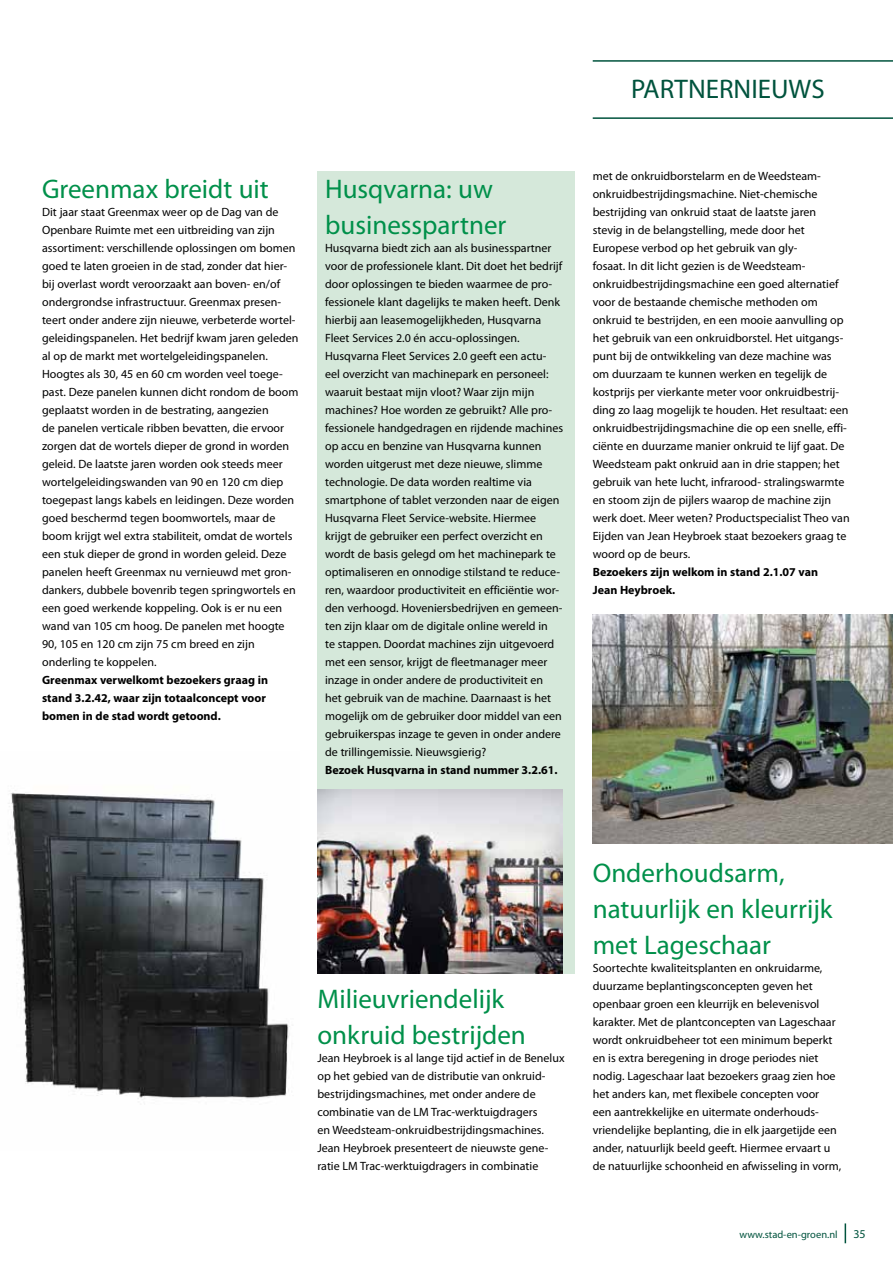
<style>
.page{position:relative;width:893px;height:1263px;background:#fff}
.page>*{position:absolute;margin:0;border:0;box-sizing:border-box;transform-origin:0 0}
.t1{font:27px/36px "Myriad Pro";color:#00904a}
.t2{font:27px "Myriad Pro";color:#00533d}
.t3{font:12px/18px "Myriad Pro";color:#000}
.t4{font:700 12px/18px "Myriad Pro";color:#000}
.t5{font:12px "Myriad Pro";color:#00533d}
.t6{font:10.5px "Myriad Pro";color:#00533d}
</style>
<div class="page">
<svg style="left:845px;top:1223px;width:1px;height:20px"></svg>
<hr style="left:593px;top:117px;width:300px;height:2px;background:#00533d">
<hr style="left:593px;top:60px;width:300px;height:2px;background:#00533d">
<img style="left:8px;top:792px;width:282px;height:307px">
<div style="left:317px;top:171px;width:258px;height:802px;background:#d5e8da"></div>
<img style="left:317px;top:790px;width:245px;height:183px">
<img style="left:593px;top:614px;width:300px;height:229px">
<h1 class="t1" style="left:42px;top:171px;width:228px">Greenmax breidt uit</h1>
<p class="t3" style="left:42px;top:203px;width:258px">Dit jaar staat Greenmax weer op de Dag van de Openbare Ruimte met een uitbreiding van zijn assortiment: verschillende oplossingen om bomen goed te laten groeien in de stad, zonder dat hier&shy;bij overlast wordt veroorzaakt aan boven- en/of ondergrondse infrastructuur. Greenmax presen&shy;teert onder andere zijn nieuwe, verbeterde wortel&shy;geleidingspanelen. Het bedrijf kwam jaren geleden al op de markt met wortelgeleidingspanelen.<br>Hoogtes als 30, 45 en 60 cm worden veel toege&shy;past. Deze panelen kunnen dicht rondom de boom geplaatst worden in de bestrating, aangezien<br>de panelen verticale ribben bevatten, die ervoor zorgen dat de wortels dieper de grond in worden geleid. De laatste jaren worden ook steeds meer wortelgeleidingswanden van 90 en 120 cm diep toegepast langs kabels en leidingen. Deze worden goed beschermd tegen boomwortels, maar de boom krijgt wel extra stabiliteit, omdat de wortels een stuk dieper de grond in worden geleid. Deze panelen heeft Greenmax nu vernieuwd met gron&shy;dankers, dubbele bovenrib tegen springwortels en een goed werkende koppeling. Ook is er nu een wand van 105 cm hoog. De panelen met hoogte 90, 105 en 120 cm zijn 75 cm breed en zijn onderling te koppelen.</p>
<p class="t4" style="left:42px;top:671px;width:227px">Greenmax verwelkomt bezoekers graag in stand 3.2.42, waar zijn totaalconcept voor bomen in de stad wordt getoond.</p>
<h1 class="t1" style="left:325px;top:171px;width:183px">Husqvarna: uw businesspartner</h1>
<p class="t3" style="left:325px;top:239px;width:239px">Husqvarna biedt zich aan als businesspartner voor de professionele klant. Dit doet het bedrijf door oplossingen te bieden waarmee de pro&shy;fessionele klant dagelijks te maken heeft. Denk hierbij aan leasemogelijkheden, Husqvarna Fleet Services 2.0 én accu-oplossingen.<br>Husqvarna Fleet Services 2.0 geeft een actu&shy;eel overzicht van machinepark en personeel: waaruit bestaat mijn vloot? Waar zijn mijn machines? Hoe worden ze gebruikt? Alle pro&shy;fessionele handgedragen en rijdende machines op accu en benzine van Husqvarna kunnen worden uitgerust met deze nieuwe, slimme technologie. De data worden realtime via smartphone of tablet verzonden naar de eigen Husqvarna Fleet Service-website. Hiermee krijgt de gebruiker een perfect overzicht en wordt de basis gelegd om het machinepark te optimaliseren en onnodige stilstand te reduce&shy;ren, waardoor productiviteit en efficiëntie wor&shy;den verhoogd. Hoveniersbedrijven en gemeen&shy;ten zijn klaar om de digitale online wereld in<br>te stappen. Doordat machines zijn uitgevoerd met een sensor, krijgt de fleetmanager meer inzage in onder andere de productiviteit en<br>het gebruik van de machine. Daarnaast is het mogelijk om de gebruiker door middel van een gebruikerspas inzage te geven in onder andere de trillingemissie. Nieuwsgierig?</p>
<p class="t4" style="left:325px;top:761px;width:234px">Bezoek Husqvarna in stand nummer 3.2.61.</p>
<h1 class="t2" style="left:631px;top:72px;width:195px">PARTNERNIEUWS</h1>
<p class="t3" style="left:593px;top:167px;width:258px">met de onkruidborstelarm en de Weedsteam&shy;onkruidbestrijdingsmachine. Niet-chemische bestrijding van onkruid staat de laatste jaren<br>stevig in de belangstelling, mede door het Europese verbod op het gebruik van gly-<br>fosaat. In dit licht gezien is de Weedsteam&shy;onkruidbestrijdingsmachine een goed alternatief voor de bestaande chemische methoden om onkruid te bestrijden, en een mooie aanvulling op het gebruik van een onkruidborstel. Het uitgangs&shy;punt bij de ontwikkeling van deze machine was om duurzaam te kunnen werken en tegelijk de kostprijs per vierkante meter voor onkruidbestrij&shy;ding zo laag mogelijk te houden. Het resultaat: een onkruidbestrijdingsmachine die op een snelle, effi&shy;ciënte en duurzame manier onkruid te lijf gaat. De Weedsteam pakt onkruid aan in drie stappen; het gebruik van hete lucht, infrarood- stralingswarmte en stoom zijn de pijlers waarop de machine zijn werk doet. Meer weten? Productspecialist Theo van Eijden van Jean Heybroek staat bezoekers graag te woord op de beurs.</p>
<p class="t4" style="left:593px;top:563px;width:227px">Bezoekers zijn welkom in stand 2.1.07 van<br>Jean Heybroek.</p>
<h1 class="t1" style="left:317px;top:981px;width:210px">Milieuvriendelijk onkruid bestrijden</h1>
<p class="t3" style="left:317px;top:1049px;width:249px">Jean Heybroek is al lange tijd actief in de Benelux op het gebied van de distributie van onkruid&shy;bestrijdingsmachines, met onder andere de combinatie van de LM Trac-werktuigdragers<br>en Weedsteam-onkruidbestrijdingsmachines.<br>Jean Heybroek presenteert de nieuwste gene&shy;ratie LM Trac-werktuigdragers in combinatie</p>
<h1 class="t1" style="left:593px;top:855px;width:241px">Onderhoudsarm, natuurlijk en kleurrijk met Lageschaar</h1>
<p class="t3" style="left:593px;top:959px;width:250px">Soortechte kwaliteitsplanten en onkruidarme, duurzame beplantingsconcepten geven het openbaar groen een kleurrijk en belevenisvol karakter. Met de plantconcepten van Lageschaar wordt onkruidbeheer tot een minimum beperkt en is extra beregening in droge periodes niet nodig. Lageschaar laat bezoekers graag zien hoe het anders kan, met flexibele concepten voor<br>een aantrekkelijke en uitermate onderhouds&shy;vriendelijke beplanting, die in elk jaargetijde een ander, natuurlijk beeld geeft. Hiermee ervaart u de natuurlijke schoonheid en afwisseling in vorm,</p>
<p class="t6" style="left:739px;top:1228px;width:100px">www.stad-en-groen.nl</p>
<p class="t5" style="left:853px;top:1226px;width:14px">35</p>
</div>
